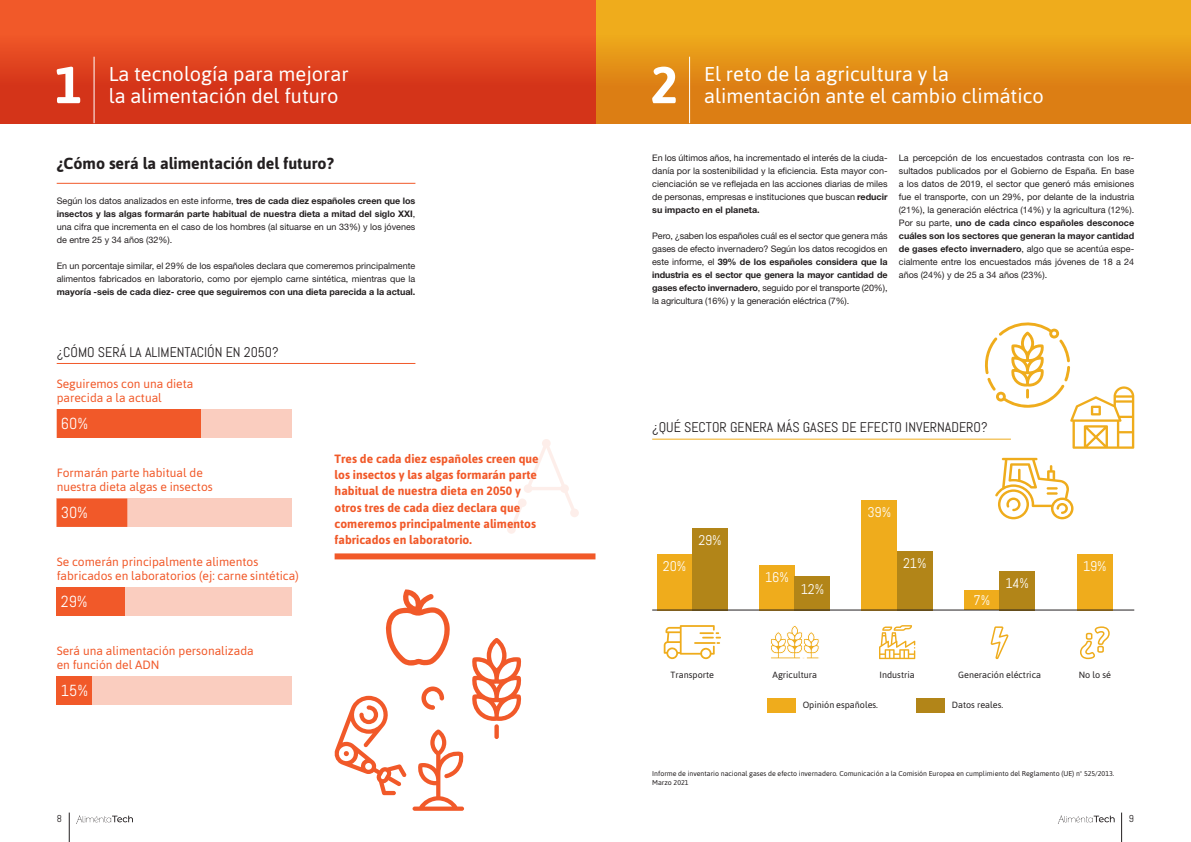
<style>
.page{position:relative;width:1191px;height:842px;background:#fff}
.page>*{position:absolute;margin:0;border:0;box-sizing:border-box;transform-origin:0 0}
.t1{font:20px/22px "Asap";color:#fff}
.t2{font:700 16px "Asap";color:#231f20}
.TXT{font:16px "Abel";letter-spacing:-.005em;color:#fff}
.PREGUNTA{font:14px "Abel";color:#231f20}
.TXT-2{font:14px "Abel";letter-spacing:-.01em;color:#fff}
.TXT-3{font:12px/14px "Asap";color:#f15929}
.TXT-4{font:700 12px/16px "Asap";color:#f15929}
.t3{font:10px "Abel";color:#231f20}
.TXT-5{font:9px/13px "Helvetica Neue LT Std";color:#231f20;text-align:justify}
.TXT-6{font:9px "Asap";color:#231f20}
.TXT-7{font:7px/9px "Asap";color:#231f20}
.s1{font-weight:700}
</style>
<div class="page">
<svg style="left:76px;top:815px;width:57px;height:9px"></svg>
<svg style="left:1058px;top:815px;width:56px;height:9px"></svg>
<hr style="left:69px;top:812px;width:1px;height:30px;background:#231f20">
<hr style="left:1121px;top:812px;width:1px;height:30px;background:#231f20">
<hr style="left:652px;top:439px;width:359px;height:1px;background:#efac1c">
<svg style="left:1080px;top:626px;width:30px;height:34px"></svg>
<svg style="left:990px;top:626px;width:19px;height:34px"></svg>
<svg style="left:879px;top:625px;width:36px;height:34px"></svg>
<svg style="left:663px;top:625px;width:58px;height:35px"></svg>
<svg style="left:770px;top:626px;width:49px;height:33px"></svg>
<div style="left:657px;top:554px;width:35px;height:56px;background:#efac1c"></div>
<div style="left:692px;top:528px;width:36px;height:82px;background:#b28518"></div>
<div style="left:759px;top:565px;width:35px;height:45px;background:#efac1c"></div>
<div style="left:794px;top:576px;width:36px;height:34px;background:#b28518"></div>
<div style="left:861px;top:500px;width:36px;height:110px;background:#efac1c"></div>
<div style="left:897px;top:551px;width:35px;height:59px;background:#b28518"></div>
<div style="left:964px;top:590px;width:35px;height:20px;background:#efac1c"></div>
<div style="left:999px;top:571px;width:36px;height:39px;background:#b28518"></div>
<div style="left:1077px;top:554px;width:35px;height:56px;background:#efac1c"></div>
<hr style="left:652px;top:610px;width:482px;height:1px;background:#231f20">
<svg style="left:995px;top:458px;width:78px;height:61px"></svg>
<svg style="left:983px;top:322px;width:151px;height:127px"></svg>
<div style="left:916px;top:698px;width:28px;height:14px;background:#b28518"></div>
<div style="left:767px;top:698px;width:28px;height:14px;background:#efac1c"></div>
<svg style="left:472px;top:638px;width:50px;height:83px"></svg>
<div style="left:494px;top:724px;width:5px;height:15px;background:#f15929;border-radius:2px"></div>
<svg style="left:334px;top:686px;width:130px;height:125px"></svg>
<svg style="left:385px;top:589px;width:65px;height:77px"></svg>
<svg style="left:57px;top:410px;width:235px;height:28px"></svg>
<div style="left:127px;top:498px;width:165px;height:29px;background:#facdbf"></div>
<div style="left:57px;top:498px;width:70px;height:29px;background:#f15929"></div>
<svg style="left:57px;top:587px;width:235px;height:28px"></svg>
<svg style="left:57px;top:676px;width:235px;height:28px"></svg>
<hr style="left:57px;top:183px;width:358px;height:1px;background:#f15929">
<hr style="left:57px;top:363px;width:358px;height:1px;background:#f15929">
<div style="left:334px;top:553px;width:261px;height:6px;background:#f15929"></div>
<svg style="left:507px;top:439px;width:72px;height:95px"></svg>
<div style="left:595px;top:0;width:596px;height:123px;background:#efac1c"></div>
<div style="left:595px;top:17px;width:596px;height:106px;background:linear-gradient(to bottom,#f0af1c,#d77312)"></div>
<svg style="left:652px;top:67px;width:24px;height:36px"></svg>
<div style="left:0;top:0;width:595px;height:123px;background:#f15929"></div>
<div style="left:0;top:17px;width:595px;height:106px;background:linear-gradient(to bottom,#f35b2a,#cd2b15)"></div>
<svg style="left:57px;top:67px;width:23px;height:36px"></svg>
<hr style="left:94px;top:57px;width:1px;height:66px;background:#fff">
<hr style="left:689px;top:57px;width:1px;height:66px;background:#fff">
<p class="t1" style="left:109px;top:63px;width:242px">La tecnología para mejorar la alimentación del futuro</p>
<p class="t1" style="left:704px;top:63px;width:341px">El reto de la agricultura y la alimentación ante el cambio climático</p>
<p class="t2" style="left:57px;top:154px;width:278px">¿Cómo será la alimentación del futuro?</p>
<p class="TXT-5" style="left:57px;top:194px;width:360px">Según los datos analizados en este informe, <span class="s1">tres de cada diez españoles creen que los insectos y las algas formarán parte habitual de nuestra dieta a mitad del siglo XXI</span>, una cifra que incrementa en el caso de los hombres (al situarse en un 33%) y los jóvenes de entre 25 y 34 años (32%).</p>
<p class="TXT-5" style="left:57px;top:259px;width:360px">En un porcentaje similar, el 29% de los españoles declara que comeremos principalmente alimentos fabricados en laboratorio, como por ejemplo carne sintética, mientras que la <span class="s1">mayoría -seis de cada diez- cree que seguiremos con una dieta parecida a la actual.</span></p>
<p class="PREGUNTA" style="left:57px;top:343px;width:223px">¿CÓMO SERÁ LA ALIMENTACIÓN EN 2050?</p>
<p class="TXT-3" style="left:57px;top:377px;width:138px">Seguiremos con una dieta parecida a la actual</p>
<p class="TXT" style="left:61px;top:414px;width:29px">60%</p>
<p class="TXT-3" style="left:57px;top:466px;width:158px">Formarán parte habitual de nuestra dieta algas e insectos</p>
<p class="TXT" style="left:61px;top:503px;width:29px">30%</p>
<p class="TXT-3" style="left:57px;top:555px;width:244px">Se comerán principalmente alimentos fabricados en laboratorios (ej: carne sintética)</p>
<p class="TXT" style="left:61px;top:591px;width:28px">29%</p>
<p class="TXT-3" style="left:57px;top:644px;width:198px">Será una alimentación personalizada en función del ADN</p>
<p class="TXT" style="left:61px;top:680px;width:29px">15%</p>
<p class="TXT-4" style="left:334px;top:451px;width:206px">Tres de cada diez españoles creen que los insectos y las algas formarán parte habitual de nuestra dieta en 2050 y otros tres de cada diez declara que comeremos principalmente alimentos fabricados en laboratorio.</p>
<p class="TXT-5" style="left:652px;top:151px;width:237px">En los últimos años, ha incrementado el interés de la ciuda&shy;danía por la sostenibilidad y la eficiencia. Esta mayor con&shy;cienciación se ve reflejada en las acciones diarias de miles de personas, empresas e instituciones que buscan <span class="s1">reducir su impacto en el planeta.</span></p>
<p class="TXT-5" style="left:652px;top:229px;width:237px">Pero, ¿saben los españoles cuál es el sector que genera más gases de efecto invernadero? Según los datos recogidos en este informe, el <span class="s1">39% de los españoles considera que la industria es el sector que genera la mayor cantidad de gases efecto invernadero</span>, seguido por el transporte (20%), la agricultura (16%) y la generación eléctrica (7%).</p>
<p class="TXT-5" style="left:899px;top:151px;width:237px">La percepción de los encuestados contrasta con los re&shy;sultados publicados por el Gobierno de España. En base a los datos de 2019, el sector que generó más emisiones fue el transporte, con un 29%, por delante de la industria (21%), la generación eléctrica (14%) y la agricultura (12%).<br>Por su parte, <span class="s1">uno de cada cinco españoles desconoce cuáles son los sectores que generan la mayor cantidad de gases efecto invernadero</span>, algo que se acentúa espe&shy;cialmente entre los encuestados más jóvenes de 18 a 24 años (24%) y de 25 a 34 años (23%).</p>
<p class="PREGUNTA" style="left:652px;top:419px;width:337px">¿QUÉ SECTOR GENERA MÁS GASES DE EFECTO INVERNADERO?</p>
<p class="TXT-2" style="left:698px;top:532px;width:25px">29%</p>
<p class="TXT-2" style="left:867px;top:503px;width:25px">39%</p>
<p class="TXT-2" style="left:903px;top:554px;width:25px">21%</p>
<p class="TXT-2" style="left:663px;top:557px;width:25px">20%</p>
<p class="TXT-2" style="left:1083px;top:557px;width:25px">19%</p>
<p class="TXT-2" style="left:765px;top:569px;width:25px">16%</p>
<p class="TXT-2" style="left:1005px;top:574px;width:25px">14%</p>
<p class="TXT-2" style="left:800px;top:580px;width:25px">12%</p>
<p class="TXT-2" style="left:973px;top:592px;width:18px">7%</p>
<p class="TXT-6" style="left:670px;top:669px;width:45px">Transporte</p>
<p class="TXT-6" style="left:772px;top:669px;width:46px">Agricultura</p>
<p class="TXT-6" style="left:879px;top:669px;width:37px">Industria</p>
<p class="TXT-6" style="left:958px;top:669px;width:84px">Generación eléctrica</p>
<p class="TXT-6" style="left:1078px;top:669px;width:34px">No lo sé</p>
<p class="TXT-6" style="left:802px;top:700px;width:76px">Opinión españoles.</p>
<p class="TXT-6" style="left:952px;top:700px;width:52px">Datos reales.</p>
<p class="TXT-7" style="left:652px;top:769px;width:463px">Informe de inventario nacional gases de efecto invernadero. Comunicación a la Comisión Europea en cumplimiento del Reglamento (UE) nº 525/2013.<br>Marzo 2021</p>
<p class="t3" style="left:57px;top:812px;width:7px">8</p>
<p class="t3" style="left:1129px;top:812px;width:7px">9</p>
</div>
